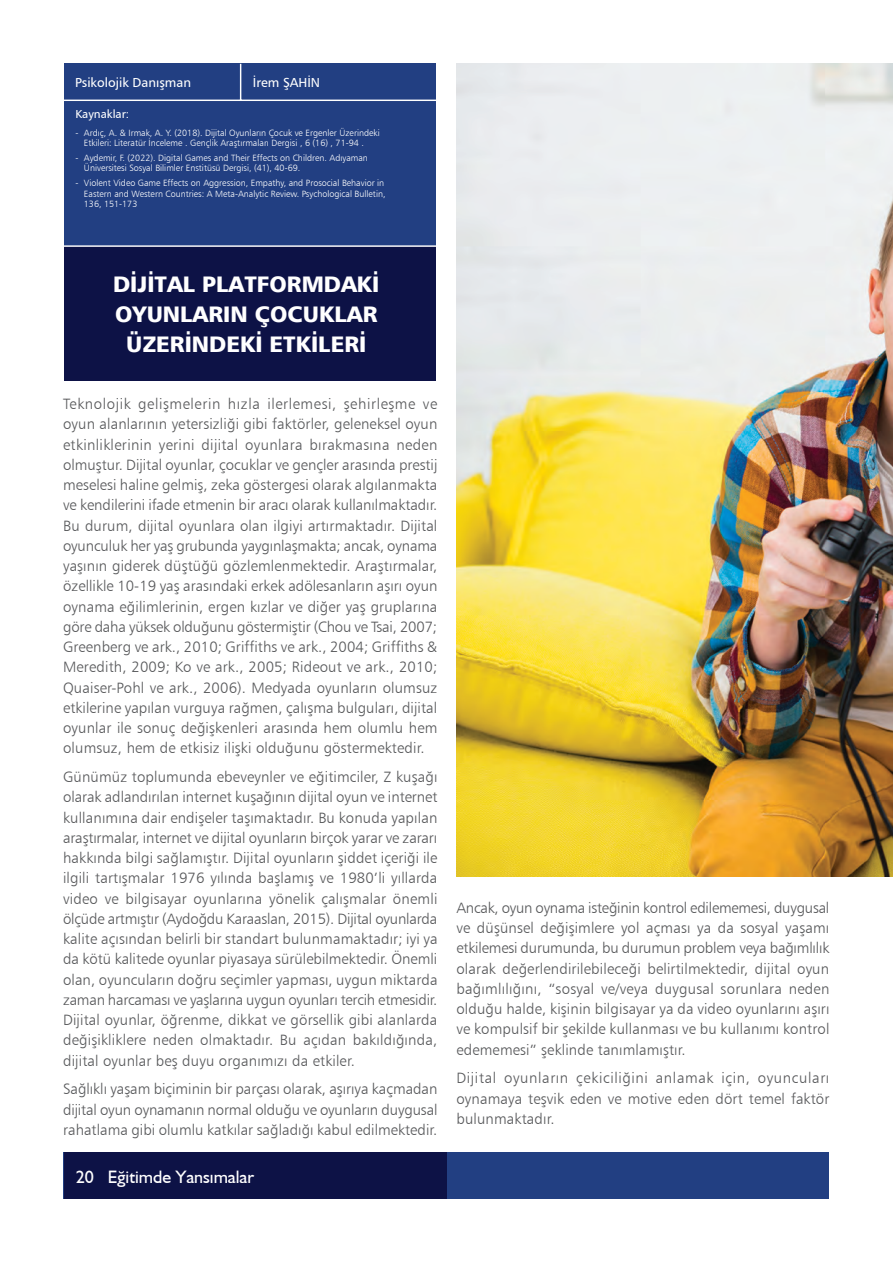
<style>
.page{position:relative;width:893px;height:1263px;background:#fff}
.page>*{position:absolute;margin:0;border:0;box-sizing:border-box;transform-origin:0 0}
.t1{font:22.5px/29.8px "Humanist 777 BT Black B";color:#fff;text-align:center}
.t2{font:18px "Humanist 521 BT";color:#fff}
.t3{font:15px/20.2px "Humanist 777 BT Light B";letter-spacing:.01em;color:#57585a;text-align:justify}
.t4{font:13.05px "Humanist 777 BT Roman B";color:#fff}
.t5{font:11.55px "Humanist 777 BT Roman B";color:#fff}
.t6{font:9.15px/10.5px "Humanist 777 BT Light B";color:#fff}
</style>
<div class="page">
<img style="left:456px;top:64px;width:437px;height:812px">
<div style="left:64px;top:1152px;width:765px;height:47px;background:#223f82"></div>
<div style="left:64px;top:1152px;width:382px;height:47px;background:#0d1246"></div>
<div style="left:64px;top:64px;width:371px;height:316px;background:#223f82"></div>
<div style="left:64px;top:246px;width:371px;height:134px;background:#0d1246"></div>
<hr style="left:32px;top:100px;width:404px;height:1px;background:#fff">
<hr style="left:240px;top:64px;width:1px;height:36px;background:#fff">
<hr style="left:64px;top:245px;width:373px;height:2px;background:#fff">
<p class="t4" style="left:75px;top:75px;width:117px">Psikolojik Danışman</p>
<p class="t4" style="left:253px;top:75px;width:69px">İrem ŞAHİN</p>
<p class="t5" style="left:75px;top:107px;width:55px">Kaynaklar:</p>
<p class="t6" style="left:84px;top:127px;width:297px;text-indent:-9px">- Ardıç, A. &amp; Irmak, A. Y. (2018). Dijital Oyunların Çocuk ve Ergenler Üzerindeki<br>Etkileri: Literatür İnceleme . Gençlik Araştırmaları Dergisi , 6 (16) , 71-94 .</p>
<p class="t6" style="left:84px;top:152px;width:285px;text-indent:-9px">- Aydemir, F. (2022). Digital Games and Their Effects on Children. Adıyaman<br>Üniversitesi Sosyal Bilimler Enstitüsü Dergisi, (41), 40-69.</p>
<p class="t6" style="left:84px;top:178px;width:303px;text-indent:-9px">- Violent Video Game Effects on Aggression, Empathy, and Prosocial Behavior in<br>Eastern and Western Countries: A Meta-Analytic Review. Psychological Bulletin,<br>136, 151-173</p>
<h1 class="t1" style="left:113px;top:269px;width:268px">DİJİTAL PLATFORMDAKİ<br>OYUNLARIN ÇOCUKLAR<br>ÜZERİNDEKİ ETKİLERİ</h1>
<p class="t3" style="left:63px;top:393px;width:376px">Teknolojik gelişmelerin hızla ilerlemesi, şehirleşme ve oyun alanlarının yetersizliği gibi faktörler, geleneksel oyun etkinliklerinin yerini dijital oyunlara bırakmasına neden olmuştur. Dijital oyunlar, çocuklar ve gençler arasında prestij meselesi haline gelmiş, zeka göstergesi olarak algılanmakta ve kendilerini ifade etmenin bir aracı olarak kullanılmaktadır.<br>Bu durum, dijital oyunlara olan ilgiyi artırmaktadır. Dijital oyunculuk her yaş grubunda yaygınlaşmakta; ancak, oynama yaşının giderek düştüğü gözlemlenmektedir. Araştırmalar, özellikle 10-19 yaş arasındaki erkek adölesanların aşırı oyun oynama eğilimlerinin, ergen kızlar ve diğer yaş gruplarına göre daha yüksek olduğunu göstermiştir (Chou ve Tsai, 2007; Greenberg ve ark., 2010; Griffiths ve ark., 2004; Griffiths &amp; Meredith, 2009; Ko ve ark., 2005; Rideout ve ark., 2010; Quaiser-Pohl ve ark., 2006). Medyada oyunların olumsuz etkilerine yapılan vurguya rağmen, çalışma bulguları, dijital oyunlar ile sonuç değişkenleri arasında hem olumlu hem olumsuz, hem de etkisiz ilişki olduğunu göstermektedir.</p>
<p class="t3" style="left:63px;top:766px;width:376px">Günümüz toplumunda ebeveynler ve eğitimciler, Z kuşağı olarak adlandırılan internet kuşağının dijital oyun ve internet kullanımına dair endişeler taşımaktadır. Bu konuda yapılan araştırmalar, internet ve dijital oyunların birçok yarar ve zararı hakkında bilgi sağlamıştır. Dijital oyunların şiddet içeriği ile ilgili tartışmalar 1976 yılında başlamış ve 1980’li yıllarda video ve bilgisayar oyunlarına yönelik çalışmalar önemli ölçüde artmıştır (Aydoğdu Karaaslan, 2015). Dijital oyunlarda kalite açısından belirli bir standart bulunmamaktadır; iyi ya da kötü kalitede oyunlar piyasaya sürülebilmektedir. Önemli olan, oyuncuların doğru seçimler yapması, uygun miktarda zaman harcaması ve yaşlarına uygun oyunları tercih etmesidir.<br>Dijital oyunlar, öğrenme, dikkat ve görsellik gibi alanlarda değişikliklere neden olmaktadır. Bu açıdan bakıldığında, dijital oyunlar beş duyu organımızı da etkiler.</p>
<p class="t3" style="left:63px;top:1079px;width:376px">Sağlıklı yaşam biçiminin bir parçası olarak, aşırıya kaçmadan dijital oyun oynamanın normal olduğu ve oyunların duygusal rahatlama gibi olumlu katkılar sağladığı kabul edilmektedir.</p>
<p class="t2" style="left:77px;top:1166px;width:180px">22 Eğitimde Yansımalar</p>
<p class="t2" style="left:85px;top:1166px;width:11px">0</p>
<p class="t3" style="left:456px;top:897px;width:375px">Ancak, oyun oynama isteğinin kontrol edilememesi, duygusal ve düşünsel değişimlere yol açması ya da sosyal yaşamı etkilemesi durumunda, bu durumun problem veya bağımlılık olarak değerlendirilebileceği belirtilmektedir, dijital oyun bağımlılığını, “sosyal ve/veya duygusal sorunlara neden olduğu halde, kişinin bilgisayar ya da video oyunlarını aşırı ve kompulsif bir şekilde kullanması ve bu kullanımı kontrol edememesi” şeklinde tanımlamıştır.</p>
<p class="t3" style="left:456px;top:1068px;width:375px">Dijital oyunların çekiciliğini anlamak için, oyuncuları oynamaya teşvik eden ve motive eden dört temel faktör bulunmaktadır.</p>
</div>
